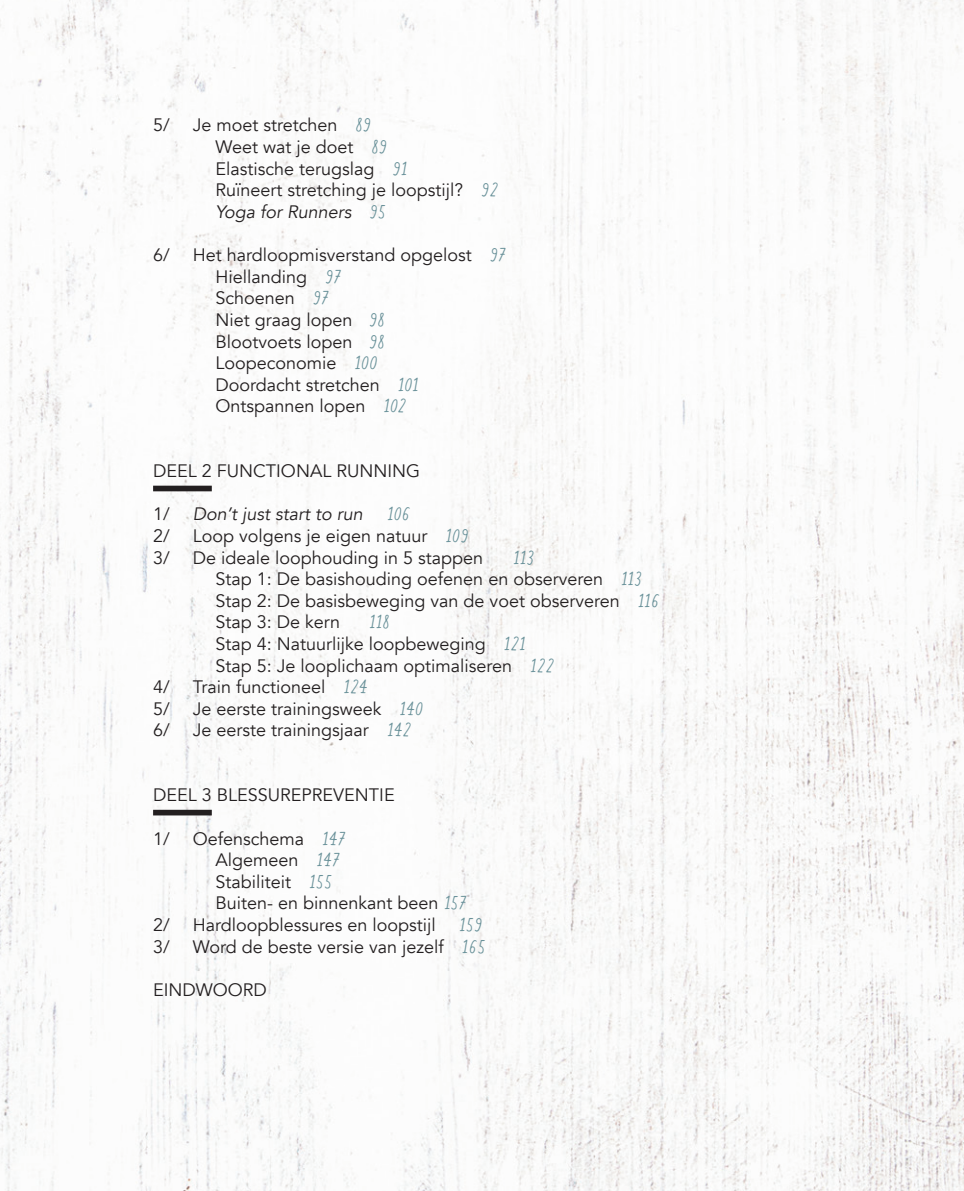
<style>
.page{position:relative;width:964px;height:1191px;background:#fff}
.page>*{position:absolute;margin:0;border:0;box-sizing:border-box;transform-origin:0 0}
.t1{font:18px/21.6px "Avenir";color:#231f20}
.t2{font:italic 18px "Avenir";color:#231f20}
.t3{font:18px "Calder Script";color:#699199}
.s1{font-family:"Calder Script";color:#699199}
.s2{font-style:italic}
</style>
<div class="page">
<img style="left:0;top:0;width:964px;height:1191px">
<div style="left:153px;top:485px;width:59px;height:6px;background:#231f20"></div>
<div style="left:153px;top:809px;width:59px;height:6px;background:#231f20"></div>
<p class="t1" style="left:153px;top:115px;width:18px">5/</p>
<p class="t1" style="left:215px;top:115px;width:285px;text-indent:-23px">Je moet stretchen <span class="s1">89<br></span>Weet wat je doet <span class="s1">89<br></span>Elastische terugslag <span class="s1">91<br></span>Ruïneert stretching je loopstijl? <span class="s1">92<br></span><span class="s2">Yoga for Runners</span> <span class="s1">95</span></p>
<p class="t1" style="left:153px;top:244px;width:18px">6/</p>
<p class="t1" style="left:215px;top:244px;width:293px;text-indent:-23px">Het hardloopmisverstand opgelost <span class="s1">97<br></span>Hiellanding <span class="s1">97<br></span>Schoenen <span class="s1">97<br></span>Niet graag lopen <span class="s1">98<br></span>Blootvoets lopen <span class="s1">98<br></span>Loopeconomie <span class="s1">100<br></span>Doordacht stretchen <span class="s1">101<br></span>Ontspannen lopen <span class="s1">102</span></p>
<p class="t1" style="left:153px;top:460px;width:268px">DEEL 2 FUNCTIONAL RUNNING</p>
<p class="t1" style="left:153px;top:504px;width:18px">1/</p>
<p class="t2" style="left:193px;top:503px;width:171px">Don’t just start to run</p>
<p class="t3" style="left:387px;top:503px;width:25px">106</p>
<p class="t1" style="left:153px;top:525px;width:18px">2/</p>
<p class="t1" style="left:193px;top:525px;width:277px">Loop volgens je eigen natuur <span class="s1">109</span></p>
<p class="t1" style="left:153px;top:547px;width:18px">3/</p>
<p class="t1" style="left:193px;top:547px;width:292px">De ideale loophouding in 5 stappen</p>
<p class="t3" style="left:513px;top:546px;width:23px">113</p>
<p class="t1" style="left:215px;top:568px;width:446px">Stap 1: De basishouding oefenen en observeren <span class="s1">113<br></span>Stap 2: De basisbeweging van de voet observeren <span class="s1">116<br></span>Stap 3: De kern</p>
<p class="t3" style="left:369px;top:611px;width:22px">118</p>
<p class="t1" style="left:215px;top:633px;width:341px">Stap 4: Natuurlijke loopbeweging <span class="s1">121<br></span>Stap 5: Je looplichaam optimaliseren <span class="s1">122</span></p>
<p class="t1" style="left:153px;top:676px;width:18px">4/</p>
<p class="t1" style="left:193px;top:676px;width:177px">Train functioneel <span class="s1">124</span></p>
<p class="t1" style="left:153px;top:698px;width:18px">5/</p>
<p class="t1" style="left:193px;top:698px;width:232px">Je eerste trainingsweek <span class="s1">140</span></p>
<p class="t1" style="left:153px;top:720px;width:18px">6/</p>
<p class="t1" style="left:193px;top:720px;width:220px">Je eerste trainingsjaar <span class="s1">142</span></p>
<p class="t1" style="left:153px;top:784px;width:243px">DEEL 3 BLESSUREPREVENTIE</p>
<p class="t1" style="left:153px;top:828px;width:18px">1/</p>
<p class="t1" style="left:215px;top:828px;width:253px;text-indent:-23px">Oefenschema <span class="s1">147<br></span>Algemeen <span class="s1">147<br></span>Stabiliteit <span class="s1">155<br></span>Buiten- en binnenkant been <span class="s1">157</span></p>
<p class="t1" style="left:153px;top:914px;width:18px">2/</p>
<p class="t1" style="left:193px;top:914px;width:244px">Hardloopblessures en loopstijl</p>
<p class="t3" style="left:459px;top:913px;width:25px">159</p>
<p class="t1" style="left:153px;top:936px;width:18px">3/</p>
<p class="t1" style="left:193px;top:936px;width:294px">Word de beste versie van jezelf <span class="s1">165</span></p>
<p class="t1" style="left:153px;top:979px;width:115px">EINDWOORD</p>
</div>
